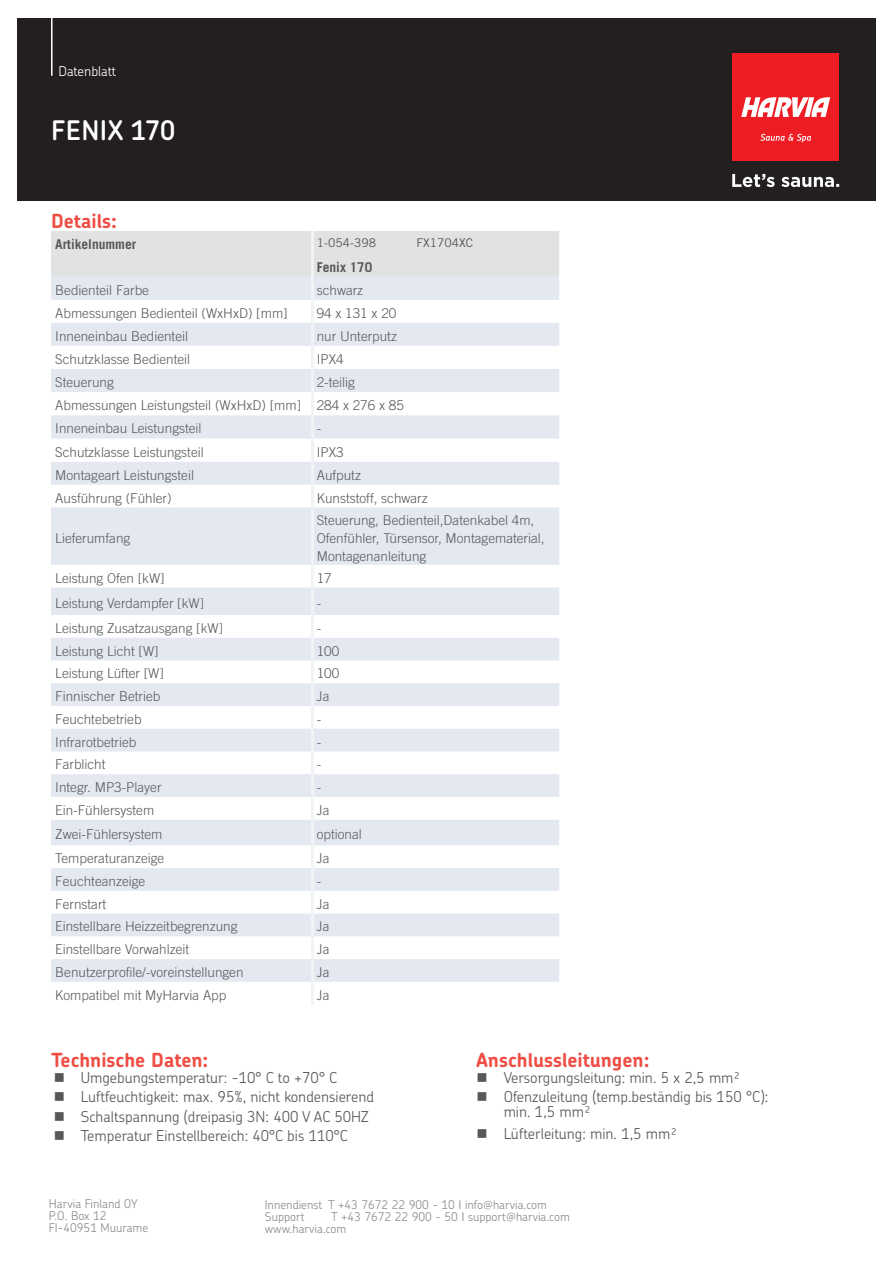
<style>
.page{position:relative;width:893px;height:1263px;background:#fff}
.page>*{position:absolute;margin:0;border:0;box-sizing:border-box;transform-origin:0 0}
.t1{font:600 27px "Chevin Pro";letter-spacing:.015em;color:#fff}
.t2{font:700 19.5px "Chevin Pro";color:#ef4d44}
.t3{font:300 15px/15px "Chevin Pro";color:#57585a}
.Absatzformat_1{font:300 13.5px/18px "Trade Gothic LT Com";color:#57585a}
.t4{font:700 13.5px "Trade Gothic LT Com";color:#57585a}
.t5{font:300 13.5px "Chevin Pro";color:#fff}
.t6{font:300 12px/12px "Chevin Pro";color:#8a8c8f}
.t7{font:12px "Trade Gothic LT Std";color:#57585a}
</style>
<div class="page">
<div style="left:17px;top:18px;width:859px;height:183px;background:#231f20"></div>
<hr style="left:51px;top:4px;width:2px;height:72px;background:#fff">
<div style="left:732px;top:54px;width:107px;height:107px;background:#ee1d23"></div>
<svg style="left:741px;top:97px;width:89px;height:20px"></svg>
<svg style="left:760px;top:134px;width:51px;height:8px"></svg>
<svg style="left:732px;top:174px;width:107px;height:13px"></svg>
<div style="left:51px;top:231px;width:508px;height:46px;background:#e1e2e4"></div>
<svg style="left:51px;top:277px;width:508px;height:705px;fill:#e4e9f1"></svg>
<svg style="left:51px;top:415px;width:508px;height:24px;background:#e4e9f1"></svg>
<hr style="left:311px;top:751px;width:3px;height:23px;background:#f2f3f4">
<hr style="left:311px;top:507px;width:3px;height:58px;background:#f2f3f4">
<hr style="left:311px;top:231px;width:3px;height:23px;background:#f2f3f4">
<hr style="left:311px;top:254px;width:3px;height:23px;background:#f2f3f4">
<hr style="left:311px;top:982px;width:3px;height:22px;background:#f2f3f4">
<hr style="left:311px;top:277px;width:3px;height:23px;background:#f2f3f4">
<hr style="left:311px;top:300px;width:3px;height:23px;background:#f2f3f4">
<hr style="left:311px;top:323px;width:3px;height:23px;background:#f2f3f4">
<hr style="left:311px;top:346px;width:3px;height:23px;background:#f2f3f4">
<hr style="left:311px;top:369px;width:3px;height:23px;background:#f2f3f4">
<hr style="left:311px;top:392px;width:3px;height:23px;background:#f2f3f4">
<hr style="left:311px;top:415px;width:3px;height:24px;background:#f2f3f4">
<hr style="left:311px;top:439px;width:3px;height:23px;background:#f2f3f4">
<hr style="left:311px;top:462px;width:3px;height:23px;background:#f2f3f4">
<hr style="left:311px;top:485px;width:3px;height:22px;background:#f2f3f4">
<hr style="left:311px;top:565px;width:3px;height:22px;background:#f2f3f4">
<hr style="left:311px;top:587px;width:3px;height:28px;background:#f2f3f4">
<hr style="left:311px;top:615px;width:3px;height:23px;background:#f2f3f4">
<hr style="left:311px;top:638px;width:3px;height:22px;background:#f2f3f4">
<hr style="left:311px;top:660px;width:3px;height:23px;background:#f2f3f4">
<hr style="left:311px;top:683px;width:3px;height:23px;background:#f2f3f4">
<hr style="left:311px;top:706px;width:3px;height:23px;background:#f2f3f4">
<hr style="left:311px;top:729px;width:3px;height:22px;background:#f2f3f4">
<hr style="left:311px;top:774px;width:3px;height:23px;background:#f2f3f4">
<hr style="left:311px;top:797px;width:3px;height:23px;background:#f2f3f4">
<hr style="left:311px;top:820px;width:3px;height:25px;background:#f2f3f4">
<hr style="left:311px;top:845px;width:3px;height:23px;background:#f2f3f4">
<hr style="left:311px;top:868px;width:3px;height:23px;background:#f2f3f4">
<hr style="left:311px;top:891px;width:3px;height:22px;background:#f2f3f4">
<hr style="left:311px;top:913px;width:3px;height:23px;background:#f2f3f4">
<hr style="left:311px;top:936px;width:3px;height:23px;background:#f2f3f4">
<hr style="left:311px;top:959px;width:3px;height:23px;background:#f2f3f4">
<p class="t5" style="left:58px;top:62px;width:59px">Datenblatt</p>
<p class="t1" style="left:51px;top:112px;width:126px">FENIX 170</p>
<p class="t2" style="left:51px;top:208px;width:68px">Details:</p>
<p class="t4" style="left:55px;top:236px;width:83px">Artikelnummer</p>
<p class="t7" style="left:317px;top:235px;width:61px">1-054-398</p>
<p class="t7" style="left:416px;top:235px;width:58px">FX1704XC</p>
<p class="t4" style="left:317px;top:259px;width:57px">Fenix 170</p>
<p class="Absatzformat_1" style="left:55px;top:281px;width:95px">Bedienteil Farbe</p>
<p class="Absatzformat_1" style="left:317px;top:281px;width:48px">schwarz</p>
<p class="Absatzformat_1" style="left:55px;top:304px;width:234px">Abmessungen Bedienteil (WxHxD) [mm]</p>
<p class="Absatzformat_1" style="left:317px;top:304px;width:81px">94 x 131 x 20</p>
<p class="Absatzformat_1" style="left:55px;top:327px;width:134px">Inneneinbau Bedienteil</p>
<p class="Absatzformat_1" style="left:317px;top:327px;width:82px">nur Unterputz</p>
<p class="Absatzformat_1" style="left:55px;top:350px;width:137px">Schutzklasse Bedienteil</p>
<p class="Absatzformat_1" style="left:317px;top:350px;width:29px">IPX4</p>
<p class="Absatzformat_1" style="left:55px;top:373px;width:60px">Steuerung</p>
<p class="Absatzformat_1" style="left:317px;top:373px;width:40px">2-teilig</p>
<p class="Absatzformat_1" style="left:55px;top:396px;width:247px">Abmessungen Leistungsteil (WxHxD) [mm]</p>
<p class="Absatzformat_1" style="left:317px;top:396px;width:89px">284 x 276 x 85</p>
<p class="Absatzformat_1" style="left:55px;top:419px;width:148px">Inneneinbau Leistungsteil</p>
<p class="Absatzformat_1" style="left:317px;top:419px;width:6px">-</p>
<p class="Absatzformat_1" style="left:55px;top:443px;width:150px">Schutzklasse Leistungsteil</p>
<p class="Absatzformat_1" style="left:317px;top:443px;width:29px">IPX3</p>
<p class="Absatzformat_1" style="left:55px;top:466px;width:140px">Montageart Leistungsteil</p>
<p class="Absatzformat_1" style="left:317px;top:466px;width:46px">Aufputz</p>
<p class="Absatzformat_1" style="left:55px;top:488px;width:118px">Ausführung (Fühler)</p>
<p class="Absatzformat_1" style="left:317px;top:488px;width:113px">Kunststoff, schwarz</p>
<p class="Absatzformat_1" style="left:55px;top:529px;width:77px">Lieferumfang</p>
<p class="Absatzformat_1" style="left:317px;top:511px;width:229px">Steuerung, Bedienteil,Datenkabel 4m,<br>Ofenfühler, Türsensor, Montagematerial,<br>Montagenanleitung</p>
<p class="Absatzformat_1" style="left:55px;top:569px;width:111px">Leistung Ofen [kW]</p>
<p class="Absatzformat_1" style="left:317px;top:569px;width:17px">17</p>
<p class="Absatzformat_1" style="left:55px;top:594px;width:151px">Leistung Verdampfer [kW]</p>
<p class="Absatzformat_1" style="left:317px;top:594px;width:6px">-</p>
<p class="Absatzformat_1" style="left:55px;top:619px;width:170px">Leistung Zusatzausgang [kW]</p>
<p class="Absatzformat_1" style="left:317px;top:619px;width:6px">-</p>
<p class="Absatzformat_1" style="left:55px;top:641px;width:105px">Leistung Licht [W]</p>
<p class="Absatzformat_1" style="left:317px;top:641px;width:24px">100</p>
<p class="Absatzformat_1" style="left:55px;top:664px;width:110px">Leistung Lüfter [W]</p>
<p class="Absatzformat_1" style="left:317px;top:664px;width:24px">100</p>
<p class="Absatzformat_1" style="left:55px;top:687px;width:107px">Finnischer Betrieb</p>
<p class="Absatzformat_1" style="left:317px;top:687px;width:14px">Ja</p>
<p class="Absatzformat_1" style="left:55px;top:710px;width:88px">Feuchtebetrieb</p>
<p class="Absatzformat_1" style="left:317px;top:710px;width:6px">-</p>
<p class="Absatzformat_1" style="left:55px;top:732px;width:83px">Infrarotbetrieb</p>
<p class="Absatzformat_1" style="left:317px;top:732px;width:6px">-</p>
<p class="Absatzformat_1" style="left:55px;top:755px;width:52px">Farblicht</p>
<p class="Absatzformat_1" style="left:317px;top:755px;width:6px">-</p>
<p class="Absatzformat_1" style="left:55px;top:778px;width:108px">Integr. MP3-Player</p>
<p class="Absatzformat_1" style="left:317px;top:778px;width:6px">-</p>
<p class="Absatzformat_1" style="left:55px;top:801px;width:100px">Ein-Fühlersystem</p>
<p class="Absatzformat_1" style="left:317px;top:801px;width:14px">Ja</p>
<p class="Absatzformat_1" style="left:55px;top:825px;width:109px">Zwei-Fühlersystem</p>
<p class="Absatzformat_1" style="left:317px;top:825px;width:47px">optional</p>
<p class="Absatzformat_1" style="left:55px;top:849px;width:111px">Temperaturanzeige</p>
<p class="Absatzformat_1" style="left:317px;top:849px;width:14px">Ja</p>
<p class="Absatzformat_1" style="left:55px;top:872px;width:92px">Feuchteanzeige</p>
<p class="Absatzformat_1" style="left:317px;top:872px;width:6px">-</p>
<p class="Absatzformat_1" style="left:55px;top:895px;width:53px">Fernstart</p>
<p class="Absatzformat_1" style="left:317px;top:895px;width:14px">Ja</p>
<p class="Absatzformat_1" style="left:55px;top:917px;width:184px">Einstellbare Heizzeitbegrenzung</p>
<p class="Absatzformat_1" style="left:317px;top:917px;width:14px">Ja</p>
<p class="Absatzformat_1" style="left:55px;top:940px;width:136px">Einstellbare Vorwahlzeit</p>
<p class="Absatzformat_1" style="left:317px;top:940px;width:14px">Ja</p>
<p class="Absatzformat_1" style="left:55px;top:963px;width:190px">Benutzerprofile/-voreinstellungen</p>
<p class="Absatzformat_1" style="left:317px;top:963px;width:14px">Ja</p>
<p class="Absatzformat_1" style="left:55px;top:986px;width:172px">Kompatibel mit MyHarvia App</p>
<p class="Absatzformat_1" style="left:317px;top:986px;width:14px">Ja</p>
<p class="t2" style="left:51px;top:1047px;width:159px">Technische Daten:</p>
<p class="t3" style="left:81px;top:1070px;width:258px">Umgebungstemperatur: -10° C to +70° C</p>
<p class="t3" style="left:81px;top:1089px;width:295px">Luftfeuchtigkeit: max. 95%, nicht kondensierend</p>
<p class="t3" style="left:81px;top:1108px;width:289px">Schaltspannung (dreipasig 3N: 400 V AC 50HZ</p>
<p class="t3" style="left:81px;top:1127px;width:269px">Temperatur Einstellbereich: 40°C bis 110°C</p>
<p class="t2" style="left:477px;top:1047px;width:174px">Anschlussleitungen:</p>
<p class="t3" style="left:504px;top:1070px;width:238px">Versorgungsleitung: min. 5 x 2,5 mm²</p>
<p class="t3" style="left:504px;top:1089px;width:266px">Ofenzuleitung (temp.beständig bis 150 °C): min. 1,5 mm²</p>
<p class="t3" style="left:504px;top:1125px;width:175px">Lüfterleitung: min. 1,5 mm²</p>
<p class="t6" style="left:49px;top:1197px;width:101px">Harvia Finland OY<br>P.O. Box 12<br>FI-40951 Muurame</p>
<p class="t6" style="left:265px;top:1198px;width:284px">Innendienst T +43 7672 22 900 - 10 info@harvia.com<br>Support</p>
<p class="t6" style="left:265px;top:1210px;width:307px;text-indent:66px">T +43 7672 22 900 - 50 support@harvia.com www.harvia.com</p>
</div>
